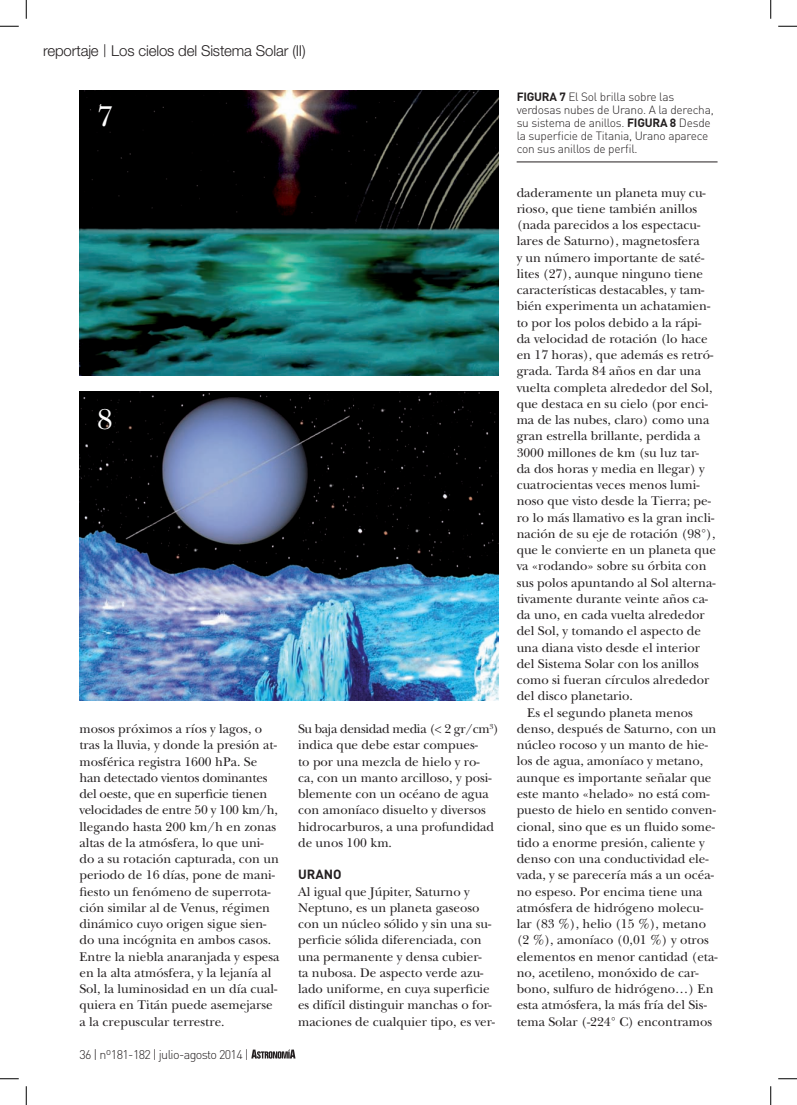
<style>
.page{position:relative;width:797px;height:1105px;background:#fff}
.page>*{position:absolute;margin:0;border:0;box-sizing:border-box;transform-origin:0 0}
.t1{font:30px "New Baskerville Std";color:#fff}
.t2{font:300 15px "Helvetica Neue LT Std";letter-spacing:-.01em;color:#231f20}
.t3{font:13.12px/16.2px "New Baskerville Std";color:#231f20}
.t4{font:700 13.12px "DIN";color:#231f20}
.t5{font:300 12.5px "DIN";letter-spacing:-.05em;color:#231f20}
.t6{font:300 11.88px/13.1px "DIN";letter-spacing:-.02em;color:#231f20}
.s1{font-family:"DIN"}
.s2{font-weight:700}
</style>
<div class="page">
<svg style="left:251px;top:1049px;width:44px;height:10px"></svg>
<hr style="left:516px;top:162px;width:201px;height:1px;background:#231f20">
<img style="left:79px;top:90px;width:420px;height:285px">
<img style="left:79px;top:392px;width:420px;height:308px">
<svg style="left:0;top:25px;width:19px;height:2px"></svg>
<svg style="left:778px;top:25px;width:19px;height:2px"></svg>
<svg style="left:0;top:1078px;width:19px;height:1px"></svg>
<svg style="left:778px;top:1078px;width:19px;height:1px"></svg>
<svg style="left:25px;top:0;width:2px;height:19px"></svg>
<svg style="left:25px;top:1086px;width:2px;height:19px"></svg>
<svg style="left:770px;top:0;width:1px;height:19px"></svg>
<svg style="left:770px;top:1086px;width:1px;height:19px"></svg>
<p class="t2" style="left:43px;top:41px;width:264px">reportaje <span class="s1">|</span> Los cielos del Sistema Solar (II)</p>
<h1 class="t1" style="left:97px;top:98px;width:17px">7</h1>
<h1 class="t1" style="left:97px;top:402px;width:17px">8</h1>
<p class="t3" style="left:79px;top:721px;width:202px">mosos próximos a ríos y lagos, o tras la lluvia, y donde la presión at&shy;mosférica registra 1600 hPa. Se han detectado vientos dominantes del oeste, que en superficie tienen velocidades de entre 50 y 100 km/h, llegando hasta 200 km/h en zonas altas de la atmósfera, lo que uni&shy;do a su rotación capturada, con un periodo de 16 días, pone de mani&shy;fiesto un fenómeno de superrota&shy;ción similar al de Venus, régimen dinámico cuyo origen sigue sien&shy;do una incógnita en ambos casos.<br>Entre la niebla anaranjada y espesa en la alta atmósfera, y la lejanía al Sol, la luminosidad en un día cual&shy;quiera en Titán puede asemejarse a la crepuscular terrestre.</p>
<p class="t3" style="left:298px;top:721px;width:202px">Su baja densidad media (&lt; 2 gr/cm<sup>3</sup>) indica que debe estar compues-<br>to por una mezcla de hielo y ro-<br>ca, con un manto arcilloso, y posi&shy;blemente con un océano de agua con amoníaco disuelto y diversos hidrocarburos, a una profundidad de unos 100 km.</p>
<p class="t4" style="left:298px;top:866px;width:45px">URAno</p>
<p class="t3" style="left:298px;top:883px;width:198px">Al igual que Júpiter, Saturno y Neptuno, es un planeta gaseoso con un núcleo sólido y sin una su&shy;perficie sólida diferenciada, con una permanente y densa cubier&shy;ta nubosa. De aspecto verde azu&shy;lado uniforme, en cuya superficie es difícil distinguir manchas o for&shy;maciones de cualquier tipo, es ver-</p>
<p class="t5" style="left:79px;top:1046px;width:171px">36 | nº181-182 | julio-agosto 2014 |</p>
<p class="t6" style="left:516px;top:90px;width:199px"><span class="s2">FIGURA 7</span> El Sol brilla sobre las verdosas nubes de Urano. A la derecha, su sistema de anillos. <span class="s2">FIGURA 8</span> Desde la superficie de Titania, Urano aparece con sus anillos de perfil.</p>
<p class="t3" style="left:516px;top:184px;width:191px">daderamente un planeta muy cu-</p>
<p class="t3" style="left:516px;top:201px;width:182px">rioso, que tiene también anillos</p>
<p class="t3" style="left:516px;top:217px;width:185px">(nada parecidos a los espectacu-</p>
<p class="t3" style="left:516px;top:233px;width:184px">lares de Saturno), magnetosfera</p>
<p class="t3" style="left:516px;top:249px;width:189px">y un número importante de saté-</p>
<p class="t3" style="left:516px;top:266px;width:188px">lites (27), aunque ninguno tiene</p>
<p class="t3" style="left:516px;top:282px;width:189px">características destacables, y tam-</p>
<p class="t3" style="left:516px;top:298px;width:195px">bién experimenta un achatamien-</p>
<p class="t3" style="left:516px;top:314px;width:186px">to por los polos debido a la rápi-</p>
<p class="t3" style="left:516px;top:331px;width:193px">da velocidad de rotación (lo hace</p>
<p class="t3" style="left:516px;top:347px;width:198px">en 17 horas), que además es retró-</p>
<p class="t3" style="left:516px;top:363px;width:186px">grada. Tarda 84 años en dar una</p>
<p class="t3" style="left:516px;top:379px;width:197px">vuelta completa alrededor del Sol,</p>
<p class="t3" style="left:516px;top:396px;width:193px">que destaca en su cielo (por enci-</p>
<p class="t3" style="left:516px;top:412px;width:194px">ma de las nubes, claro) como una</p>
<p class="t3" style="left:516px;top:428px;width:185px">gran estrella brillante, perdida a</p>
<p class="t3" style="left:516px;top:444px;width:184px">3000 millones de km (su luz tar-</p>
<p class="t3" style="left:516px;top:461px;width:189px">da dos horas y media en llegar) y</p>
<p class="t3" style="left:516px;top:477px;width:184px">cuatrocientas veces menos lumi-</p>
<p class="t3" style="left:516px;top:493px;width:196px">noso que visto desde la Tierra; pe-</p>
<p class="t3" style="left:516px;top:509px;width:199px">ro lo más llamativo es la gran incli-</p>
<p class="t3" style="left:516px;top:526px;width:200px">nación de su eje de rotación (98°),</p>
<p class="t3" style="left:516px;top:542px;width:201px">que le convierte en un planeta que</p>
<p class="t3" style="left:516px;top:558px;width:191px">va «rodando» sobre su órbita con</p>
<p class="t3" style="left:516px;top:574px;width:200px">sus polos apuntando al Sol alterna-</p>
<p class="t3" style="left:516px;top:591px;width:193px">tivamente durante veinte años ca-</p>
<p class="t3" style="left:516px;top:607px;width:189px">da uno, en cada vuelta alrededor</p>
<p class="t3" style="left:516px;top:623px;width:186px">del Sol, y tomando el aspecto de</p>
<p class="t3" style="left:516px;top:639px;width:185px">una diana visto desde el interior</p>
<p class="t3" style="left:516px;top:656px;width:184px">del Sistema Solar con los anillos</p>
<p class="t3" style="left:516px;top:672px;width:194px">como si fueran círculos alrededor</p>
<p class="t3" style="left:516px;top:688px;width:118px">del disco planetario.</p>
<p class="t3" style="left:527px;top:704px;width:167px">Es el segundo planeta menos</p>
<p class="t3" style="left:516px;top:721px;width:201px">denso, después de Saturno, con un</p>
<p class="t3" style="left:516px;top:737px;width:193px">núcleo rocoso y un manto de hie-</p>
<p class="t3" style="left:516px;top:753px;width:188px">los de agua, amoníaco y metano,</p>
<p class="t3" style="left:516px;top:769px;width:196px">aunque es importante señalar que</p>
<p class="t3" style="left:516px;top:786px;width:194px">este manto «helado» no está com-</p>
<p class="t3" style="left:516px;top:802px;width:201px">puesto de hielo en sentido conven-</p>
<p class="t3" style="left:516px;top:818px;width:200px">cional, sino que es un fluido some-</p>
<p class="t3" style="left:516px;top:834px;width:189px">tido a enorme presión, caliente y</p>
<p class="t3" style="left:516px;top:851px;width:193px">denso con una conductividad ele-</p>
<p class="t3" style="left:516px;top:867px;width:199px">vada, y se parecería más a un océa-</p>
<p class="t3" style="left:516px;top:883px;width:187px">no espeso. Por encima tiene una</p>
<p class="t3" style="left:516px;top:899px;width:188px">atmósfera de hidrógeno molecu-</p>
<p class="t3" style="left:516px;top:916px;width:191px">lar (83 %), helio (15 %), metano</p>
<p class="t3" style="left:516px;top:932px;width:194px">(2 %), amoníaco (0,01 %) y otros</p>
<p class="t3" style="left:516px;top:948px;width:202px">elementos en menor cantidad (eta-</p>
<p class="t3" style="left:516px;top:964px;width:183px">no, acetileno, monóxido de car-</p>
<p class="t3" style="left:516px;top:981px;width:198px">bono, sulfuro de hidrógeno…) En</p>
<p class="t3" style="left:516px;top:997px;width:192px">esta atmósfera, la más fría del Sis-</p>
<p class="t3" style="left:516px;top:1013px;width:197px">tema Solar (-224° C) encontramos</p>
</div>
